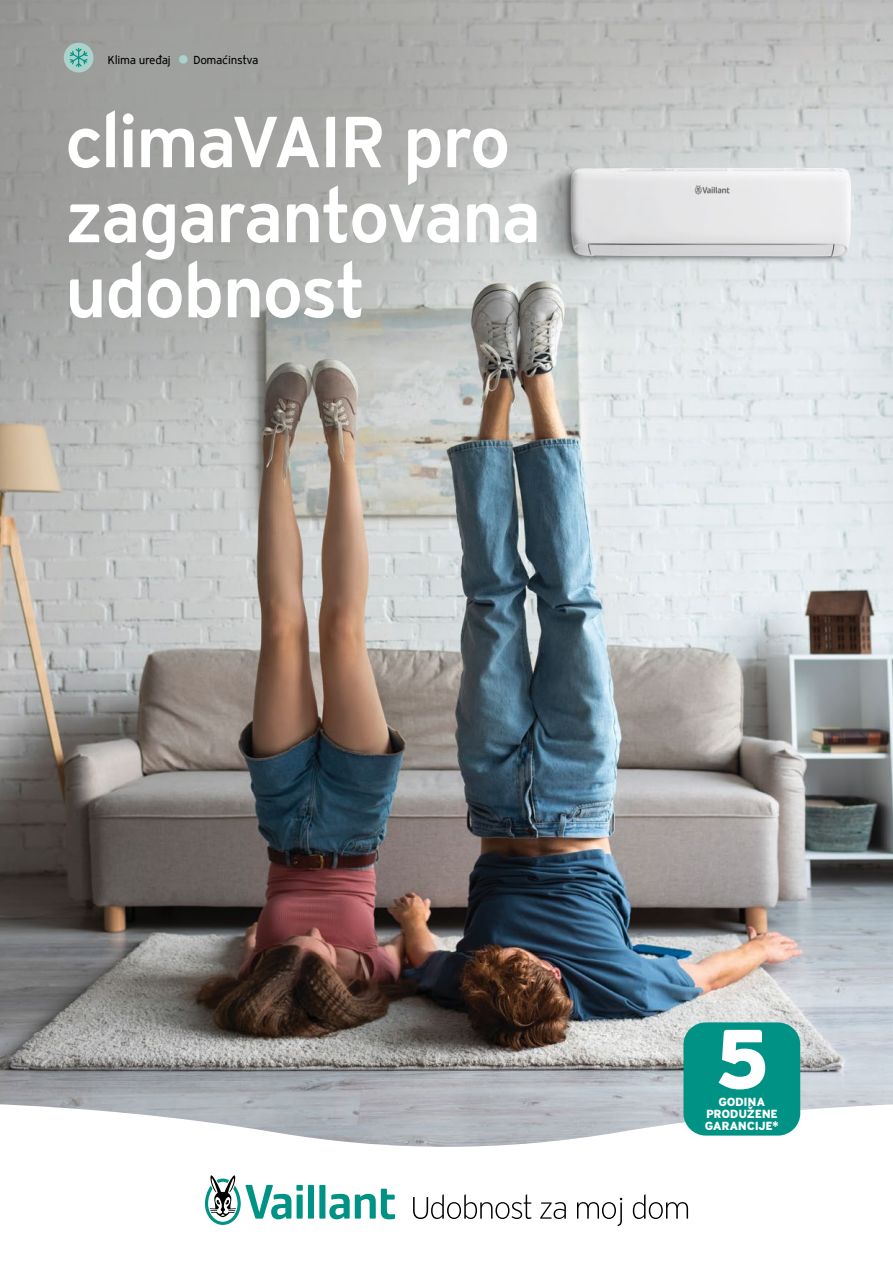
<style>
.page{position:relative;width:893px;height:1263px;background:#fff}
.page>*{position:absolute;margin:0;border:0;box-sizing:border-box;transform-origin:0 0}
.t1{font:72px/75px "Vaillant 13 Demi TID";letter-spacing:-.04em;color:#fff}
.t2{font:12px/12px "Vaillant 13 Heavy TID";letter-spacing:-.025em;color:#fff;text-align:center}
.t3{font:11.55px "Vaillant 13 Book ETID";letter-spacing:-.025em;color:#000}
</style>
<div class="page">
<img style="left:0;top:0;width:893px;height:1104px">
<svg style="left:0;top:0;width:520px;height:423px;background:#a8a9a7"></svg>
<svg style="left:0;top:1104px;width:893px;height:116px"></svg>
<svg style="left:329px;top:1189px;width:66px;height:30px"></svg>
<div style="left:319px;top:1185px;width:6px;height:33px;background:#009385"></div>
<div style="left:308px;top:1185px;width:6px;height:33px;background:#009385"></div>
<div style="left:297px;top:1194px;width:6px;height:24px;background:#009385"></div>
<div style="left:296px;top:1185px;width:7px;height:6px;background:#009385"></div>
<svg style="left:205px;top:1175px;width:86px;height:50px"></svg>
<svg style="left:413px;top:1194px;width:118px;height:25px"></svg>
<svg style="left:540px;top:1202px;width:26px;height:17px"></svg>
<svg style="left:577px;top:1198px;width:45px;height:28px"></svg>
<svg style="left:633px;top:1194px;width:55px;height:25px"></svg>
<div style="left:64px;top:43px;width:30px;height:29px;background:#abd3cc;border-radius:50%"></div>
<svg style="left:70px;top:48px;width:18px;height:19px"></svg>
<div style="left:179px;top:55px;width:9px;height:9px;background:#abd3cc;border-radius:50%"></div>
<div style="left:683px;top:1022px;width:117px;height:113px;background:#009385;border-radius:22px"></div>
<svg style="left:718px;top:1030px;width:47px;height:59px"></svg>
<p class="t3" style="left:108px;top:52px;width:65px">Klima uređaj</p>
<p class="t3" style="left:193px;top:52px;width:67px">Domaćinstva</p>
<p class="t1" style="left:65px;top:102px;width:478px">climaVAIR pro zagarantovana udobnost</p>
<p class="t2" style="left:705px;top:1095px;width:76px">GODINA<br>PRODUŽENE<br>GARANCIJE*</p>
</div>
